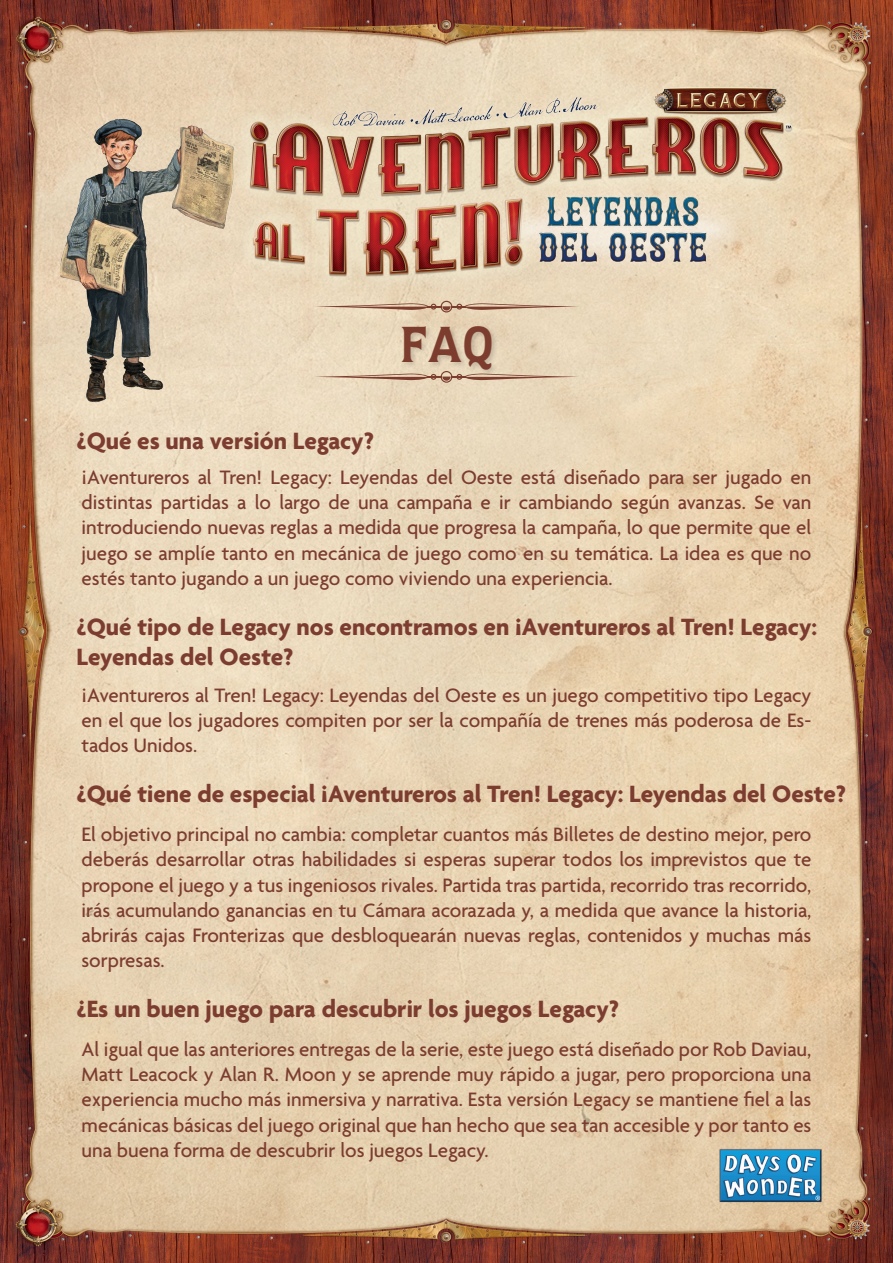
<style>
.page{position:relative;width:893px;height:1263px;background:#fff}
.page>*{position:absolute;margin:0;border:0;box-sizing:border-box;transform-origin:0 0}
.t1{font:700 45px "Quorum";color:#7c3d2f}
.t2{font:700 25.5px/30.6px "Agenda";color:#7c3d30}
.t3{font:500 21px/25.2px "Agenda";color:#7c3d30;text-align:justify}
</style>
<div class="page">
<img style="left:0;top:0;width:893px;height:1263px">
<img style="left:206px;top:58px;width:630px;height:274px">
<div style="left:401px;top:325px;width:98px;height:51px;background:#231f20;opacity:.19"></div>
<svg style="left:310px;top:371px;width:272px;height:12px;background:#d3b99f"></svg>
<svg style="left:310px;top:301px;width:272px;height:11px;background:#d1b59c"></svg>
<img style="left:703px;top:1133px;width:136px;height:86px">
<img style="left:34px;top:109px;width:226px;height:303px">
<h1 class="t1" style="left:400px;top:315px;width:95px">FAQ</h1>
<p class="t2" style="left:77px;top:427px;width:299px">¿Qué es una versión Legacy?</p>
<p class="t3" style="left:82px;top:466px;width:731px">¡Aventureros al Tren! Legacy: Leyendas del Oeste está diseñado para ser jugado en distintas partidas a lo largo de una campaña e ir cambiando según avanzas. Se van introduciendo nuevas reglas a medida que progresa la campaña, lo que permite que el juego se amplíe tanto en mecánica de juego como en su temática. La idea es que no estés tanto jugando a un juego como viviendo una experiencia.</p>
<p class="t2" style="left:77px;top:613px;width:742px">¿Qué tipo de Legacy nos encontramos en ¡Aventureros al Tren! Legacy:<br>Leyendas del Oeste?</p>
<p class="t3" style="left:82px;top:684px;width:731px">¡Aventureros al Tren! Legacy: Leyendas del Oeste es un juego competitivo tipo Legacy en el que los jugadores compiten por ser la compañía de trenes más poderosa de Es&shy;tados Unidos.</p>
<p class="t2" style="left:77px;top:780px;width:771px">¿Qué tiene de especial ¡Aventureros al Tren! Legacy: Leyendas del Oeste?</p>
<p class="t3" style="left:82px;top:823px;width:731px">El objetivo principal no cambia: completar cuantos más Billetes de destino mejor, pero deberás desarrollar otras habilidades si esperas superar todos los imprevistos que te propone el juego y a tus ingeniosos rivales. Partida tras partida, recorrido tras recorrido, irás acumulando ganancias en tu Cámara acorazada y, a medida que avance la historia, abrirás cajas Fronterizas que desbloquearán nuevas reglas, contenidos y muchas más sorpresas.</p>
<p class="t2" style="left:77px;top:995px;width:544px">¿Es un buen juego para descubrir los juegos Legacy?</p>
<p class="t3" style="left:82px;top:1038px;width:731px">Al igual que las anteriores entregas de la serie, este juego está diseñado por Rob Daviau, Matt Leacock y Alan R. Moon y se aprende muy rápido a jugar, pero proporciona una experiencia mucho más inmersiva y narrativa. Esta versión Legacy se mantiene fiel a las mecánicas básicas del juego original que han hecho que sea tan accesible y por tanto es una buena forma de descubrir los juegos Legacy.</p>
</div>
